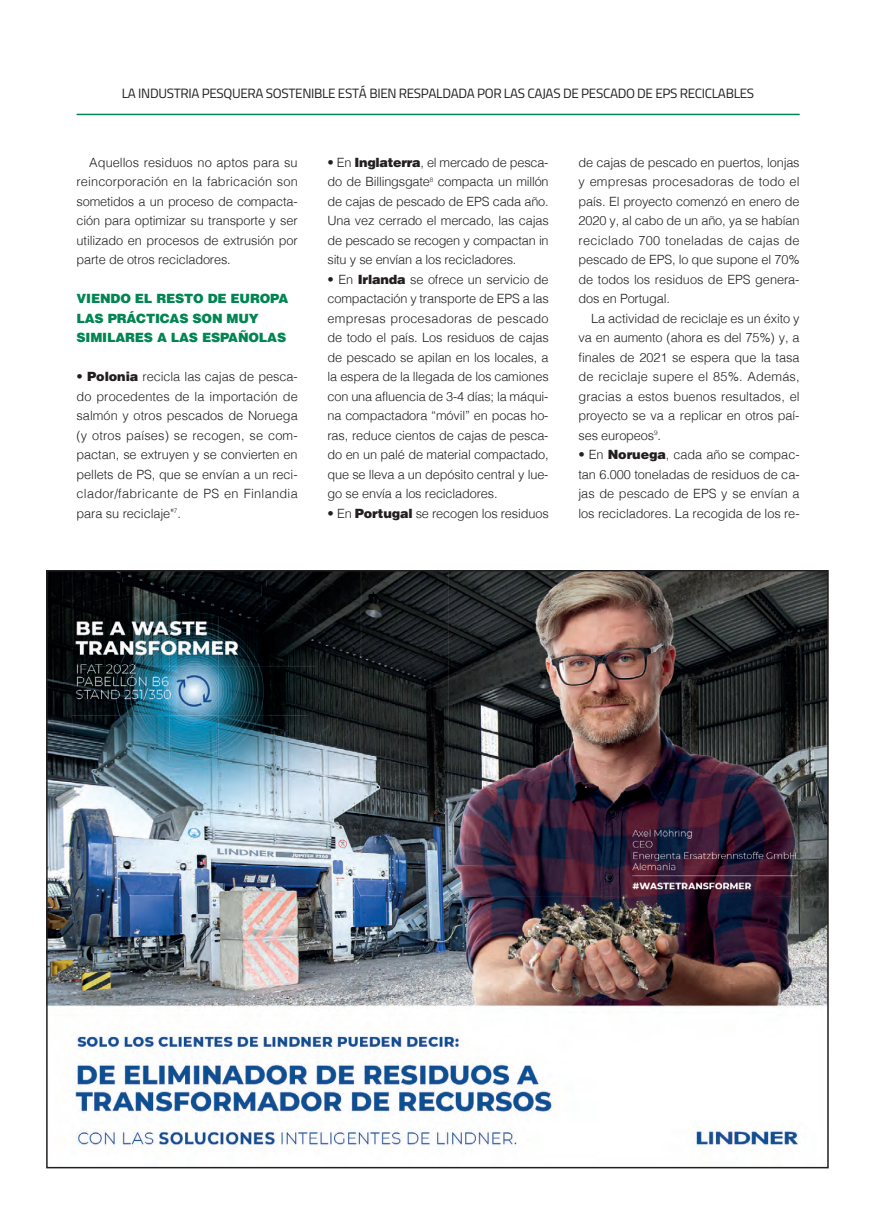
<style>
.page{position:relative;width:872px;height:1212px;background:#fff}
.page>*{position:absolute;margin:0;border:0;box-sizing:border-box;transform-origin:0 0}
.t1{font:13.5px "Titillium";letter-spacing:-.025em;color:#231f20}
.t2{font:300 12.75px/19.5px "Helvetica";letter-spacing:-.01em;color:#231f20;text-align:justify}
.t3{font:900 12.75px/19.5px "Helvetica";letter-spacing:-.015em;color:#018552}
.s1{font-weight:900}
</style>
<div class="page">
<hr style="left:77px;top:114px;width:722px;height:1px;background:#018552">
<img style="left:49px;top:573px;width:776px;height:574px">
<p class="t1" style="left:122px;top:89px;width:634px">LA INDUSTRIA PESQUERA SOSTENIBLE ESTÁ BIEN RESPALDADA POR LAS CAJAS DE PESCADO DE EPS RECICLABLES</p>
<p class="t2" style="left:77px;top:153px;width:223px;text-indent:13px">Aquellos residuos no aptos para su reincorporación en la fabricación son sometidos a un proceso de compacta&shy;ción para optimizar su transporte y ser utilizado en procesos de extrusión por parte de otros recicladores.</p>
<p class="t3" style="left:77px;top:290px;width:213px">VIENDO EL RESTO DE EUROPA<br>LAS PRÁCTICAS SON MUY<br>SIMILARES A LAS ESPAÑOLAS</p>
<p class="t2" style="left:77px;top:368px;width:223px">• <span class="s1">Polonia</span> recicla las cajas de pesca&shy;do procedentes de la importación de salmón y otros pescados de Noruega (y otros países) se recogen, se com&shy;pactan, se extruyen y se convierten en pellets de PS, que se envían a un reci&shy;clador/fabricante de PS en Finlandia para su reciclaje"<sup>7</sup>.</p>
<p class="t2" style="left:327px;top:153px;width:223px">• En <span class="s1">Inglaterra</span>, el mercado de pesca&shy;do de Billingsgate<sup>8</sup> compacta un millón de cajas de pescado de EPS cada año.<br>Una vez cerrado el mercado, las cajas de pescado se recogen y compactan in situ y se envían a los recicladores.</p>
<p class="t2" style="left:327px;top:270px;width:223px">• En <span class="s1">Irlanda</span> se ofrece un servicio de compactación y transporte de EPS a las empresas procesadoras de pescado de todo el país. Los residuos de cajas de pescado se apilan en los locales, a la espera de la llegada de los camiones con una afluencia de 3-4 días; la máqui&shy;na compactadora “móvil” en pocas ho&shy;ras, reduce cientos de cajas de pesca&shy;do en un palé de material compactado, que se lleva a un depósito central y lue&shy;go se envía a los recicladores.</p>
<p class="t2" style="left:327px;top:504px;width:223px">• En <span class="s1">Portugal</span> se recogen los residuos</p>
<p class="t2" style="left:578px;top:153px;width:223px">de cajas de pescado en puertos, lonjas y empresas procesadoras de todo el país. El proyecto comenzó en enero de 2020 y, al cabo de un año, ya se habían reciclado 700 toneladas de cajas de pescado de EPS, lo que supone el 70% de todos los residuos de EPS genera&shy;dos en Portugal.</p>
<p class="t2" style="left:578px;top:309px;width:223px;text-indent:13px">La actividad de reciclaje es un éxito y va en aumento (ahora es del 75%) y, a finales de 2021 se espera que la tasa de reciclaje supere el 85%. Además, gracias a estos buenos resultados, el proyecto se va a replicar en otros paí&shy;ses europeos<sup>9</sup>.</p>
<p class="t2" style="left:578px;top:446px;width:223px">• En <span class="s1">Noruega</span>, cada año se compac&shy;tan 6.000 toneladas de residuos de ca&shy;jas de pescado de EPS y se envían a los recicladores. La recogida de los re-</p>
</div>
